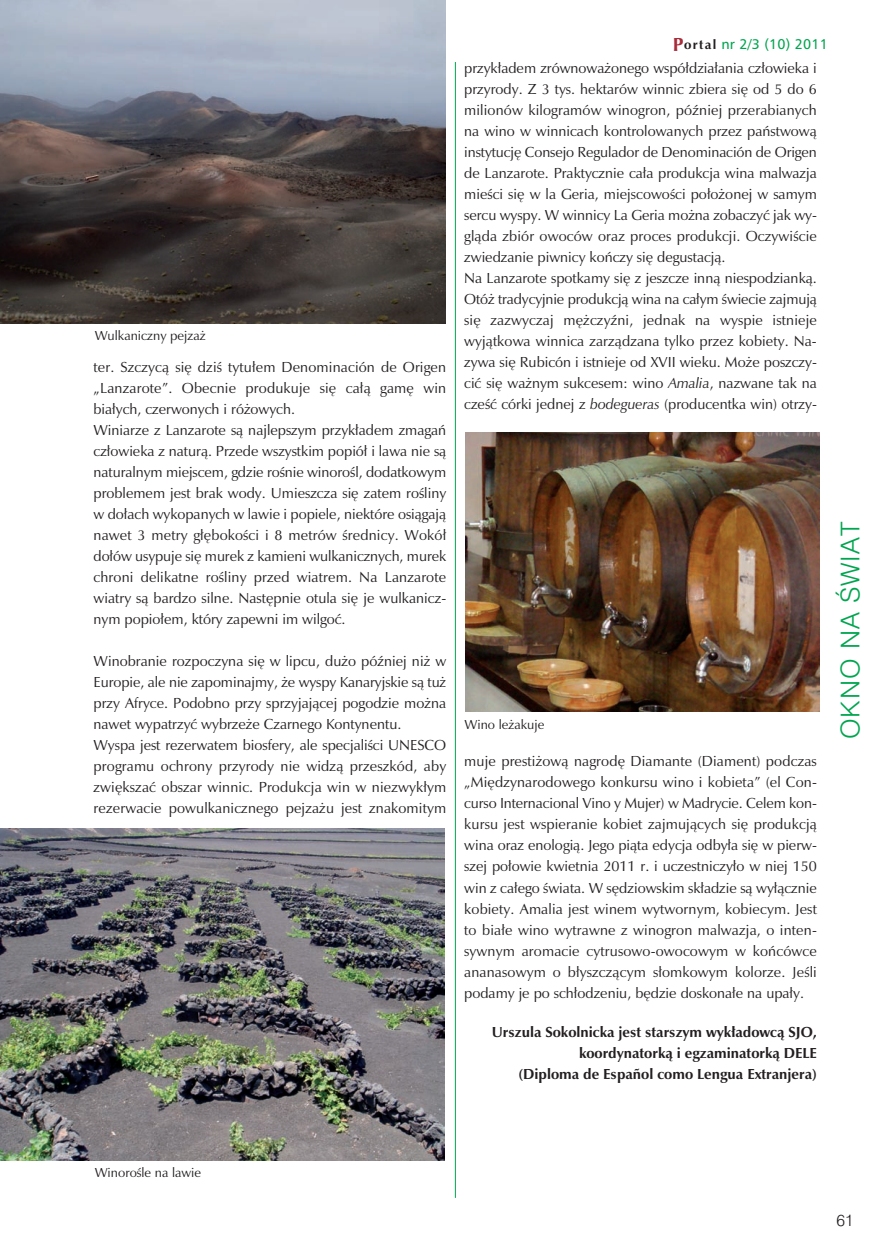
<style>
.page{position:relative;width:890px;height:1260px;background:#fff}
.page>*{position:absolute;margin:0;border:0;box-sizing:border-box;transform-origin:0 0}
.t1{font:24px "Swis 721 Lt PL";letter-spacing:.04em;color:#00a54f;scale:1.05 1}
.t2{font:15px/21px "Zapf Humnst PL";color:#231f20}
.t3{font:700 15px/21px "Zapf Humnst PL";color:#231f20;text-align:right}
.t4{font:15px "Swis 721 Lt PL";color:#231f20}
.t5{font:13.5px "Zapf Humnst PL";color:#231f20}
.t6{font:13.5px "Humnst 777 PL";letter-spacing:.015em;color:#00a54f}
.s1{font-family:"Zapf Humnst PL";font-weight:700;font-size:19.5px;color:#a72b39}
.s2{font-family:"Zapf Humnst PL";font-weight:700;color:#231f20}
.s3{font-style:italic}
</style>
<div class="page">
<img style="left:0;top:0;width:820px;height:1198px">
<p class="t5" style="left:95px;top:328px;width:112px">Wulkaniczny pejzaż</p>
<p class="t2" style="left:94px;top:356px;width:354px">ter. Szczycą się dziś tytułem Denominación de Origen „Lanzarote”. Obecnie produkuje się całą gamę win białych, czerwonych i różowych.<br>Winiarze z Lanzarote są najlepszym przykładem zmagań człowieka z naturą. Przede wszystkim popiół i lawa nie są naturalnym miejscem, gdzie rośnie winorośl, dodatkowym problemem jest brak wody. Umieszcza się zatem rośliny w dołach wykopanych w lawie i popiele, niektóre osiągają nawet 3 metry głębokości i 8 metrów średnicy. Wokół dołów usypuje się murek z kamieni wulkanicznych, murek chroni delikatne rośliny przed wiatrem. Na Lanzarote wiatry są bardzo silne. Następnie otula się je wulkanicz&shy;nym popiołem, który zapewni im wilgoć.</p>
<p class="t2" style="left:94px;top:650px;width:354px">Winobranie rozpoczyna się w lipcu, dużo później niż w Europie, ale nie zapominajmy, że wyspy Kanaryjskie są tuż przy Afryce. Podobno przy sprzyjającej pogodzie można nawet wypatrzyć wybrzeże Czarnego Kontynentu.<br>Wyspa jest rezerwatem biosfery, ale specjaliści UNESCO programu ochrony przyrody nie widzą przeszkód, aby zwiększać obszar winnic. Produkcja win w niezwykłym rezerwacie powulkanicznego pejzażu jest znakomitym</p>
<p class="t6" style="left:672px;top:37px;width:157px"><span class="s1">P</span><span class="s2">ortal</span> nr 2/3 (10) 2011</p>
<p class="t2" style="left:464px;top:57px;width:354px">przykładem zrównoważonego współdziałania człowieka i przyrody. Z 3 tys. hektarów winnic zbiera się od 5 do 6 milionów kilogramów winogron, później przerabianych na wino w winnicach kontrolowanych przez państwową instytucję Consejo Regulador de Denominación de Origen de Lanzarote. Praktycznie cała produkcja wina malwazja mieści się w la Geria, miejscowości położonej w samym sercu wyspy. W winnicy La Geria można zobaczyć jak wy&shy;gląda zbiór owoców oraz proces produkcji. Oczywiście zwiedzanie piwnicy kończy się degustacją.<br>Na Lanzarote spotkamy się z jeszcze inną niespodzianką.<br>Otóż tradycyjnie produkcją wina na całym świecie zajmują się zazwyczaj mężczyźni, jednak na wyspie istnieje wyjątkowa winnica zarządzana tylko przez kobiety. Na&shy;zywa się Rubicón i istnieje od XVII wieku. Może poszczy&shy;cić się ważnym sukcesem: wino <span class="s3">Amalia</span>, nazwane tak na cześć córki jednej z <span class="s3">bodegueras</span> (producentka win) otrzy-</p>
<p class="t5" style="left:464px;top:716px;width:81px">Wino leżakuje</p>
<p class="t2" style="left:464px;top:750px;width:354px;text-align:justify">muje prestiżową nagrodę Diamante (Diament) podczas „Międzynarodowego konkursu wino i kobieta” (el Con&shy;curso Internacional Vino y Mujer) w Madrycie. Celem kon&shy;kursu jest wspieranie kobiet zajmujących się produkcją wina oraz enologią. Jego piąta edycja odbyła się w pierw&shy;szej połowie kwietnia 2011 r. i uczestniczyło w niej 150 win z całego świata. W sędziowskim składzie są wyłącznie kobiety. Amalia jest winem wytwornym, kobiecym. Jest to białe wino wytrawne z winogron malwazja, o inten&shy;sywnym aromacie cytrusowo-owocowym w końcówce ananasowym o błyszczącym słomkowym kolorze. Jeśli podamy je po schłodzeniu, będzie doskonałe na upały.</p>
<p class="t3" style="left:492px;top:1020px;width:326px">Urszula Sokolnicka jest starszym wykładowcą SJO, koordynatorką i egzaminatorką DELE<br>(Diploma de Español como Lengua Extranjera)</p>
<h1 class="t1" style="left:837px;top:739px;width:208px;rotate:-90deg">OKNO NA ŚWIAT</h1>
<p class="t5" style="left:95px;top:1164px;width:108px">Winorośle na lawie</p>
<p class="t4" style="left:836px;top:1211px;width:19px">61</p>
</div>
